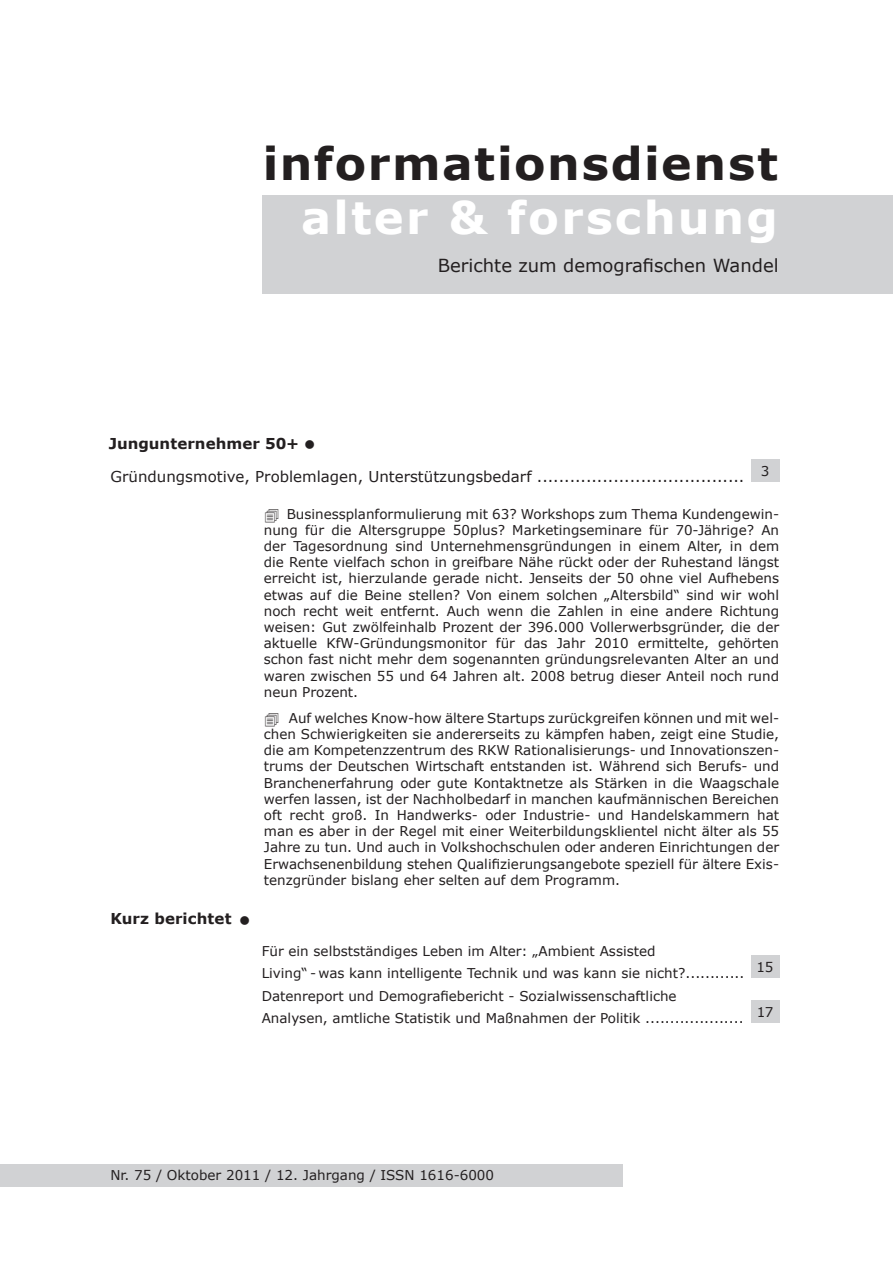
<style>
.page{position:relative;width:893px;height:1263px;background:#fff}
.page>*{position:absolute;margin:0;border:0;box-sizing:border-box;transform-origin:0 0}
.t1{font:700 45px "Verdana";letter-spacing:.03em;color:#231f20}
.t2{font:700 45px "Verdana";letter-spacing:.05em;color:#fff}
.t3{font:18px "Verdana";color:#231f20}
.t4{font:15px "Verdana";color:#231f20}
.t5{font:700 15px "Verdana";letter-spacing:.005em;color:#231f20}
.t6{font:13.5px/16.2px "Verdana";color:#231f20;text-align:justify}
</style>
<div class="page">
<div style="left:263px;top:196px;width:630px;height:98px;background:#d1d2d4"></div>
<div style="left:0;top:1164px;width:622px;height:22px;background:#d1d2d4"></div>
<div style="left:751px;top:460px;width:28px;height:22px;background:#d1d2d4"></div>
<div style="left:751px;top:1000px;width:28px;height:23px;background:#d1d2d4"></div>
<div style="left:751px;top:955px;width:28px;height:23px;background:#d1d2d4"></div>
<p class="t1" style="left:263px;top:134px;width:517px">informationsdienst</p>
<p class="t2" style="left:301px;top:188px;width:478px">alter &amp; forschung</p>
<p class="t5" style="left:109px;top:433px;width:208px">Jungunternehmer 50+ ●</p>
<p class="t3" style="left:438px;top:253px;width:342px">Berichte zum demografischen Wandel</p>
<p class="t6" style="left:761px;top:463px;width:10px">3</p>
<p class="t4" style="left:111px;top:466px;width:635px">Gründungsmotive, Problemlagen, Unterstützungsbedarf ......................................</p>
<p class="t6" style="left:264px;top:505px;width:517px;text-indent:23px">Businessplanformulierung mit 63? Workshops zum Thema Kundengewin&shy;nung für die Altersgruppe 50plus? Marketingseminare für 70-Jährige? An der Tagesordnung sind Unternehmensgründungen in einem Alter, in dem die Rente vielfach schon in greifbare Nähe rückt oder der Ruhestand längst erreicht ist, hierzulande gerade nicht. Jenseits der 50 ohne viel Aufhebens etwas auf die Beine stellen? Von einem solchen „Altersbild“ sind wir wohl noch recht weit entfernt. Auch wenn die Zahlen in eine andere Richtung weisen: Gut zwölfeinhalb Prozent der 396.000 Vollerwerbsgründer, die der aktuelle KfW-Gründungsmonitor für das Jahr 2010 ermittelte, gehörten schon fast nicht mehr dem sogenannten gründungsrelevanten Alter an und waren zwischen 55 und 64 Jahren alt. 2008 betrug dieser Anteil noch rund neun Prozent.</p>
<p class="t6" style="left:264px;top:709px;width:517px;text-indent:25px">Auf welches Know-how ältere Startups zurückgreifen können und mit wel&shy;chen Schwierigkeiten sie andererseits zu kämpfen haben, zeigt eine Studie, die am Kompetenzzentrum des RKW Rationalisierungs- und Innovationszen&shy;trums der Deutschen Wirtschaft entstanden ist. Während sich Berufs- und Branchenerfahrung oder gute Kontaktnetze als Stärken in die Waagschale werfen lassen, ist der Nachholbedarf in manchen kaufmännischen Bereichen oft recht groß. In Handwerks- oder Industrie- und Handelskammern hat man es aber in der Regel mit einer Weiterbildungsklientel nicht älter als 55<br>Jahre zu tun. Und auch in Volkshochschulen oder anderen Einrichtungen der Erwachsenenbildung stehen Qualifizierungsangebote speziell für ältere Exis&shy;tenzgründer bislang eher selten auf dem Programm.</p>
<p class="t5" style="left:111px;top:909px;width:141px">Kurz berichtet ●</p>
<p class="t6" style="left:262px;top:942px;width:395px">Für ein selbstständiges Leben im Alter: „Ambient Assisted</p>
<p class="t6" style="left:262px;top:965px;width:484px">Living“ - was kann intelligente Technik und was kann sie nicht?............</p>
<p class="t6" style="left:262px;top:987px;width:416px">Datenreport und Demografiebericht - Sozialwissenschaftliche</p>
<p class="t6" style="left:262px;top:1010px;width:483px">Analysen, amtliche Statistik und Maßnahmen der Politik ....................</p>
<p class="t6" style="left:757px;top:959px;width:18px">15</p>
<p class="t6" style="left:757px;top:1004px;width:18px">17</p>
<p class="t6" style="left:111px;top:1167px;width:385px">Nr. 75 / Oktober 2011 / 12. Jahrgang / ISSN 1616-6000</p>
</div>
